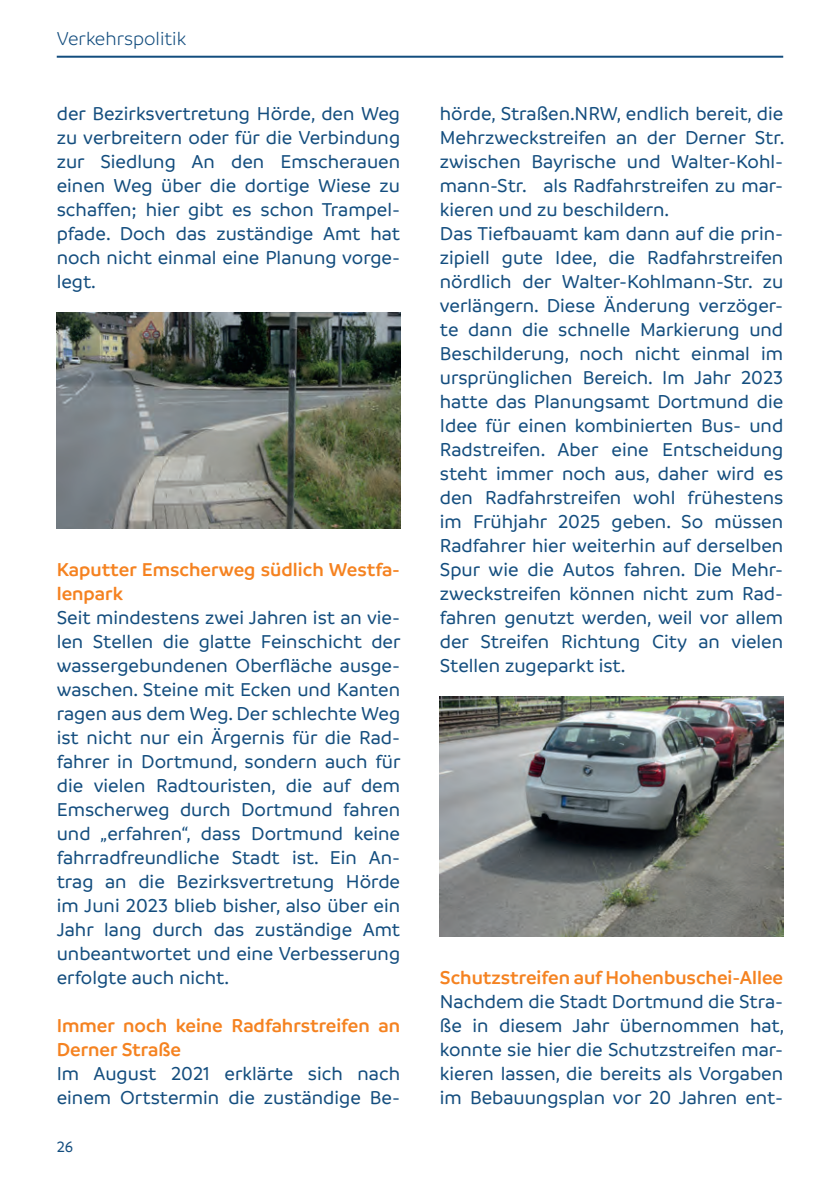
<style>
.page{position:relative;width:840px;height:1191px;background:#fff}
.page>*{position:absolute;margin:0;border:0;box-sizing:border-box;transform-origin:0 0}
.t1{font:500 20px/24px "Branding";color:#134d7e;text-align:justify}
.t2{font:600 20px/24px "Branding";color:#f58220}
.t3{font:300 20px "Branding";color:#134d7e}
.t4{font:500 16px "Branding";color:#134d7e}
</style>
<div class="page">
<hr style="left:57px;top:56px;width:725px;height:2px;background:#134d7e">
<img style="left:57px;top:312px;width:343px;height:216px">
<img style="left:439px;top:696px;width:343px;height:240px">
<p class="t3" style="left:57px;top:28px;width:131px">Verkehrspolitik</p>
<p class="t1" style="left:57px;top:102px;width:345px">der Bezirksvertretung Hörde, den Weg zu verbreitern oder für die Verbindung zur Siedlung An den Emscherauen einen Weg über die dortige Wiese zu schaffen; hier gibt es schon Trampel&shy;pfade. Doch das zuständige Amt hat noch nicht einmal eine Planung vorge&shy;legt.</p>
<p class="t2" style="left:57px;top:558px;width:344px">Kaputter Emscherweg südlich Westfa&shy;lenpark</p>
<p class="t1" style="left:57px;top:606px;width:345px">Seit mindestens zwei Jahren ist an vie&shy;len Stellen die glatte Feinschicht der wassergebundenen Oberfläche ausge&shy;waschen. Steine mit Ecken und Kanten ragen aus dem Weg. Der schlechte Weg ist nicht nur ein Ärgernis für die Rad&shy;fahrer in Dortmund, sondern auch für die vielen Radtouristen, die auf dem Emscherweg durch Dortmund fahren und „erfahren“, dass Dortmund keine fahrradfreundliche Stadt ist. Ein An&shy;trag an die Bezirksvertretung Hörde im Juni 2023 blieb bisher, also über ein Jahr lang durch das zuständige Amt unbeantwortet und eine Verbesserung erfolgte auch nicht.</p>
<p class="t2" style="left:57px;top:1014px;width:344px">Immer noch keine Radfahrstreifen an<br>Derner Straße</p>
<p class="t1" style="left:57px;top:1062px;width:344px">Im August 2021 erklärte sich nach einem Ortstermin die zuständige Be-</p>
<p class="t4" style="left:57px;top:1138px;width:18px">26</p>
<p class="t1" style="left:439px;top:102px;width:346px;text-align:left">hörde, Straßen.NRW, endlich bereit, die Mehrzweckstreifen an der Derner Str. zwischen Bayrische und Walter-Kohl&shy;mann-Str. als Radfahrstreifen zu mar&shy;kieren und zu beschildern.<br>Das Tiefbauamt kam dann auf die prin&shy;zipiell gute Idee, die Radfahrstreifen nördlich der Walter-Kohlmann-Str. zu verlängern. Diese Änderung verzöger&shy;te dann die schnelle Markierung und Beschilderung, noch nicht einmal im ursprünglichen Bereich. Im Jahr 2023 hatte das Planungsamt Dortmund die Idee für einen kombinierten Bus- und Radstreifen. Aber eine Entscheidung steht immer noch aus, daher wird es den Radfahrstreifen wohl frühestens im Frühjahr 2025 geben. So müssen Radfahrer hier weiterhin auf derselben Spur wie die Autos fahren. Die Mehr&shy;zweckstreifen können nicht zum Rad&shy;fahren genutzt werden, weil vor allem der Streifen Richtung City an vielen Stellen zugeparkt ist.</p>
<p class="t2" style="left:439px;top:966px;width:344px">Schutzstreifen auf Hohenbuschei-Allee</p>
<p class="t1" style="left:439px;top:990px;width:346px">Nachdem die Stadt Dortmund die Stra&shy;ße in diesem Jahr übernommen hat, konnte sie hier die Schutzstreifen mar&shy;kieren lassen, die bereits als Vorgaben im Bebauungsplan vor 20 Jahren ent-</p>
</div>
